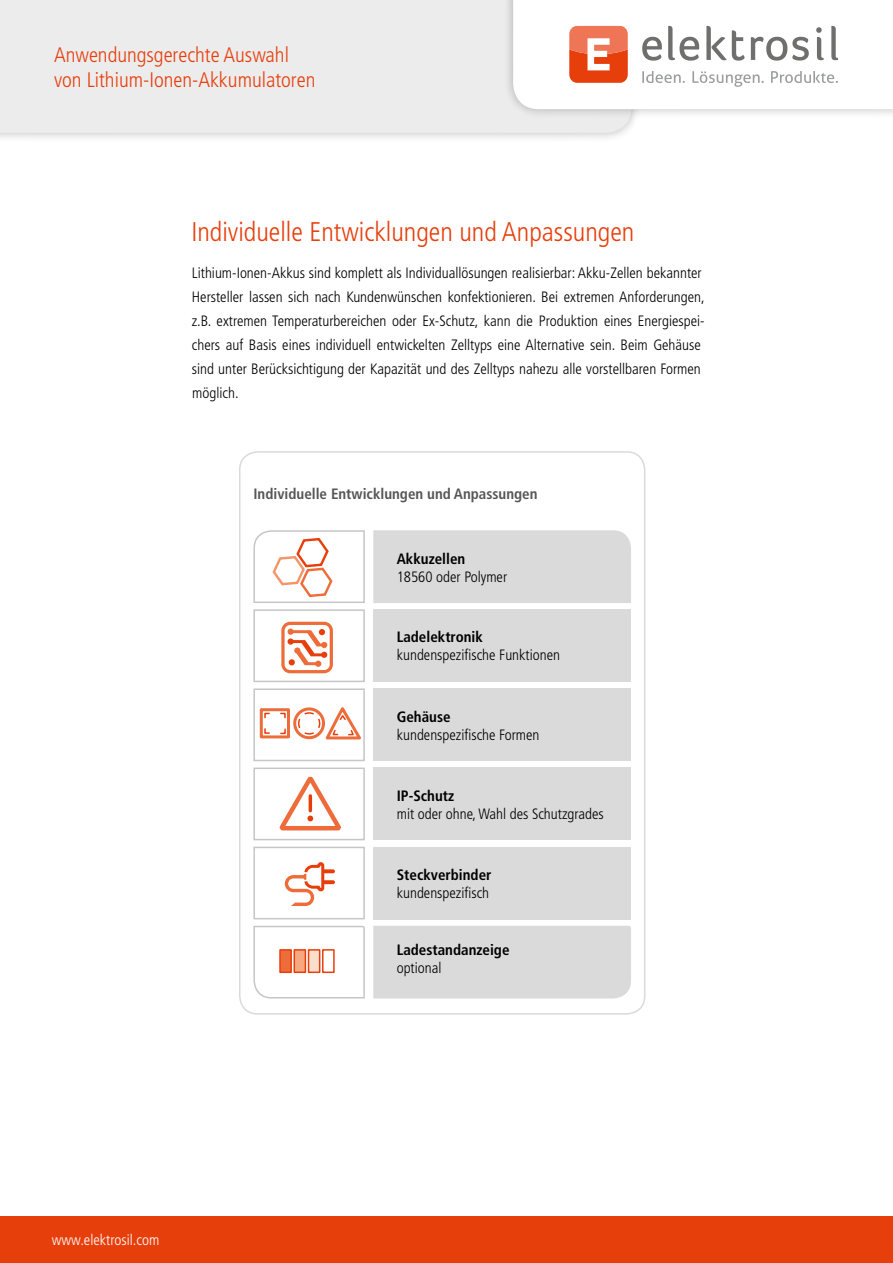
<style>
.page{position:relative;width:893px;height:1263px;background:#fff}
.page>*{position:absolute;margin:0;border:0;box-sizing:border-box;transform-origin:0 0}
.t1{font:300 condensed 27px "Frutiger";color:#e73f0c}
.t2{font:300 condensed 21px/25.2px "Frutiger";color:#e73f0c}
.t3{font:300 condensed 15px/24px "Frutiger";color:#000}
.t4{font:700 condensed 15px "Frutiger";color:#000}
.t5{font:700 condensed 15px "Frutiger";color:#565656}
.t6{font:300 condensed 15px "Frutiger";color:#fff}
</style>
<div class="page">
<div style="left:0;top:1216px;width:893px;height:47px;background:#e73f0c"></div>
<div style="left:239px;top:451px;width:406px;height:564px;border:2px solid #dadada;border-radius:18px"></div>
<div style="left:373px;top:530px;width:258px;height:73px;background:#dadada"></div>
<div style="left:253px;top:609px;width:112px;height:73px;border:2px solid #c5c6c6"></div>
<div style="left:373px;top:609px;width:258px;height:73px;background:#dadada"></div>
<div style="left:253px;top:688px;width:112px;height:73px;border:2px solid #c5c6c6"></div>
<div style="left:373px;top:688px;width:258px;height:73px;background:#dadada"></div>
<div style="left:253px;top:767px;width:112px;height:73px;border:2px solid #c5c6c6"></div>
<div style="left:373px;top:767px;width:258px;height:73px;background:#dadada"></div>
<div style="left:253px;top:847px;width:112px;height:72px;border:2px solid #c5c6c6"></div>
<div style="left:373px;top:847px;width:258px;height:72px;background:#dadada"></div>
<svg style="left:253px;top:925px;width:112px;height:74px"></svg>
<div style="left:373px;top:926px;width:258px;height:72px;background:#dadada"></div>
<svg style="left:281px;top:622px;width:52px;height:51px"></svg>
<div style="left:293px;top:707px;width:32px;height:32px;border:3px solid #ed6c39;border-radius:50%"></div>
<div style="left:260px;top:708px;width:30px;height:30px;border:3px solid #ed6c39"></div>
<svg style="left:279px;top:776px;width:62px;height:55px"></svg>
<hr style="left:309px;top:796px;width:3px;height:15px;background:#e73f0c">
<svg style="left:263px;top:712px;width:7px;height:7px"></svg>
<svg style="left:263px;top:727px;width:8px;height:8px"></svg>
<svg style="left:297px;top:709px;width:68px;height:33px"></svg>
<svg style="left:279px;top:728px;width:8px;height:7px"></svg>
<svg style="left:280px;top:712px;width:6px;height:7px"></svg>
<svg style="left:284px;top:862px;width:51px;height:44px"></svg>
<div style="left:0;top:0;width:642px;height:143px;background:#000;opacity:.25"></div>
<div style="left:0;top:0;width:631px;height:133px;background:#ececed"></div>
<div style="left:503px;top:0;width:390px;height:119px;background:#000;opacity:.25"></div>
<svg style="left:513px;top:0;width:380px;height:109px"></svg>
<div style="left:279px;top:949px;width:13px;height:24px;background:#ed6c39;border:2px solid #e73f0c"></div>
<div style="left:293px;top:949px;width:13px;height:24px;background:#f6a880;border:2px solid #e73f0c"></div>
<div style="left:308px;top:949px;width:12px;height:24px;background:#fcdecc;border:2px solid #e73f0c"></div>
<div style="left:322px;top:949px;width:13px;height:24px;background:#fff;border:2px solid #e73f0c"></div>
<svg style="left:253px;top:530px;width:112px;height:73px"></svg>
<h2 class="t2" style="left:54px;top:42px;width:263px">Anwendungsgerechte Auswahl von Lithium-Ionen-Akkumulatoren</h2>
<h1 class="t1" style="left:191px;top:217px;width:445px">Individuelle Entwicklungen und Anpassungen</h1>
<p class="t3" style="left:192px;top:261px;width:515px">Lithium-Ionen-Akkus sind komplett als Individuallösungen realisierbar: Akku-Zellen bekannter Hersteller lassen sich nach Kundenwünschen konfektionieren. Bei extremen Anforderungen, z.B. extremen Temperaturbereichen oder Ex-Schutz, kann die Produktion eines Energiespei&shy;chers auf Basis eines individuell entwickelten Zelltyps eine Alternative sein. Beim Gehäuse sind unter Berücksichtigung der Kapazität und des Zelltyps nahezu alle vorstellbaren Formen möglich.</p>
<p class="t5" style="left:253px;top:485px;width:286px">Individuelle Entwicklungen und Anpassungen</p>
<p class="t4" style="left:397px;top:550px;width:70px">Akkuzellen</p>
<p class="t3" style="left:397px;top:565px;width:112px">18560 oder Polymer</p>
<p class="t4" style="left:397px;top:628px;width:88px">Ladelektronik</p>
<p class="t3" style="left:397px;top:643px;width:165px">kundenspezifische Funktionen</p>
<p class="t4" style="left:397px;top:708px;width:55px">Gehäuse</p>
<p class="t3" style="left:397px;top:723px;width:144px">kundenspezifische Formen</p>
<p class="t4" style="left:397px;top:787px;width:59px">IP-Schutz</p>
<p class="t3" style="left:397px;top:802px;width:208px">mit oder ohne, Wahl des Schutzgrades</p>
<p class="t4" style="left:397px;top:866px;width:96px">Steckverbinder</p>
<p class="t3" style="left:397px;top:881px;width:94px">kundenspezifisch</p>
<p class="t6" style="left:52px;top:1231px;width:109px">www.elektrosil.com</p>
<p class="t4" style="left:397px;top:940px;width:114px">Ladestandanzeige</p>
<p class="t3" style="left:397px;top:955px;width:46px">optional</p>
</div>
